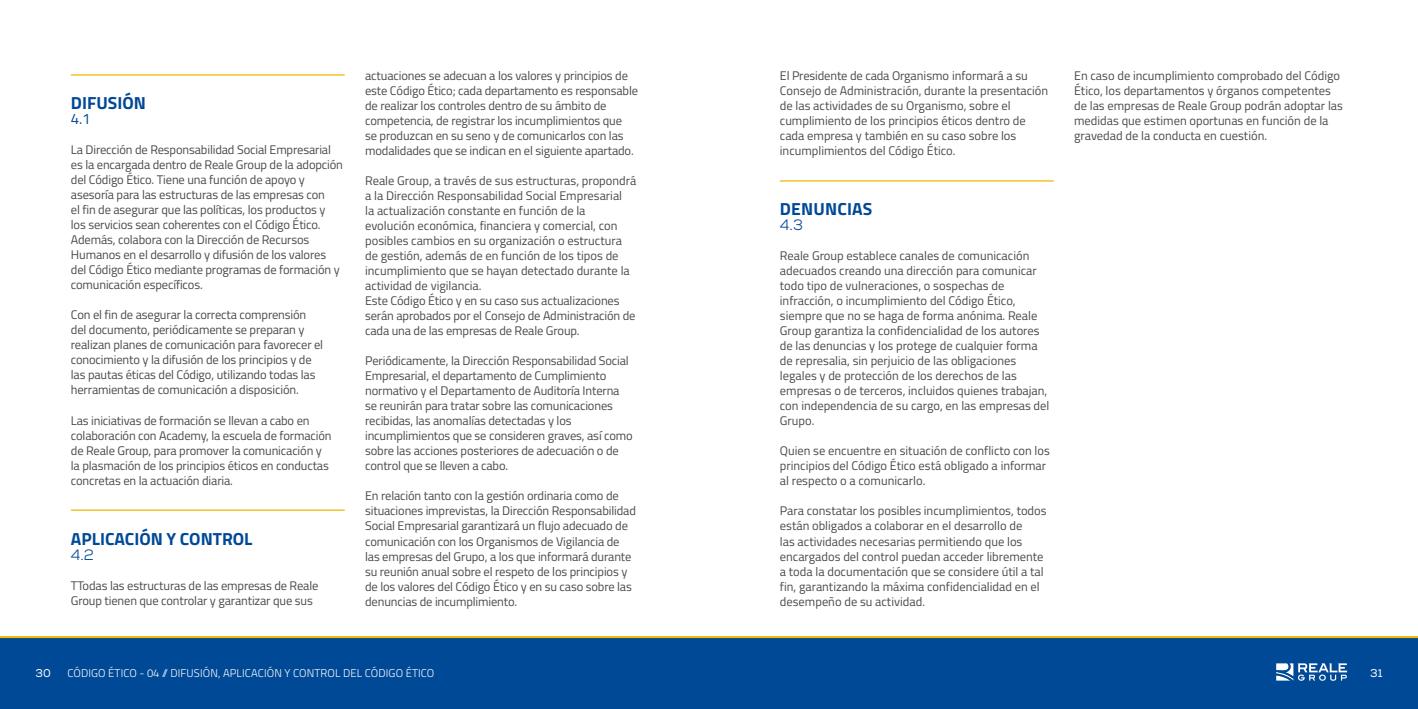
<style>
.page{position:relative;width:1418px;height:709px;background:#fff}
.page>*{position:absolute;margin:0;border:0;box-sizing:border-box;transform-origin:0 0}
.t1{font:700 17.5px "Titillium";color:#004996}
.t2{font:15px "Nexa";color:#004996}
.t3{font:15px "Titillium";color:#004996}
.t4{font:12.5px/15px "Titillium";letter-spacing:-.01em;color:#4a4a49}
.t5{font:300 11.25px "Titillium";letter-spacing:.01em;color:#fff}
.t6{font:11.25px "Nexa";color:#fff}
</style>
<div class="page">
<div style="left:0;top:638px;width:1417px;height:71px;background:#004996"></div>
<svg style="left:1276px;top:663px;width:70px;height:17px"></svg>
<hr style="left:0;top:636px;width:1417px;height:2px;background:#f0b600">
<hr style="left:71px;top:74px;width:274px;height:2px;background:#f0b600">
<hr style="left:71px;top:509px;width:274px;height:2px;background:#f0b600">
<hr style="left:780px;top:180px;width:273px;height:1px;background:#f0b600">
<h1 class="t1" style="left:71px;top:90px;width:76px">DIFUSIÓN</h1>
<p class="t3" style="left:71px;top:108px;width:21px">4.1</p>
<p class="t4" style="left:71px;top:142px;width:273px">La Dirección de Responsabilidad Social Empresarial es la encargada dentro de Reale Group de la adopción del Código Ético. Tiene una función de apoyo y asesoría para las estructuras de las empresas con<br>el fin de asegurar que las políticas, los productos y los servicios sean coherentes con el Código Ético.<br>Además, colabora con la Dirección de Recursos Humanos en el desarrollo y difusión de los valores del Código Ético mediante programas de formación y comunicación específicos.</p>
<p class="t4" style="left:71px;top:307px;width:254px">Con el fin de asegurar la correcta comprensión del documento, periódicamente se preparan y realizan planes de comunicación para favorecer el conocimiento y la difusión de los principios y de las pautas éticas del Código, utilizando todas las herramientas de comunicación a disposición.</p>
<p class="t4" style="left:71px;top:412px;width:262px">Las iniciativas de formación se llevan a cabo en colaboración con Academy, la escuela de formación de Reale Group, para promover la comunicación y la plasmación de los principios éticos en conductas concretas en la actuación diaria.</p>
<h1 class="t1" style="left:71px;top:525px;width:183px">APLICACIÓN Y CONTROL</h1>
<p class="t2" style="left:71px;top:545px;width:24px">4.2</p>
<p class="t4" style="left:71px;top:577px;width:249px">TTodas las estructuras de las empresas de Reale<br>Group tienen que controlar y garantizar que sus</p>
<p class="t4" style="left:365px;top:68px;width:274px">actuaciones se adecuan a los valores y principios de este Código Ético; cada departamento es responsable de realizar los controles dentro de su ámbito de competencia, de registrar los incumplimientos que<br>se produzcan en su seno y de comunicarlos con las modalidades que se indican en el siguiente apartado.</p>
<p class="t4" style="left:365px;top:173px;width:273px">Reale Group, a través de sus estructuras, propondrá a la Dirección Responsabilidad Social Empresarial<br>la actualización constante en función de la evolución económica, financiera y comercial, con posibles cambios en su organización o estructura de gestión, además de en función de los tipos de incumplimiento que se hayan detectado durante la actividad de vigilancia.<br>Este Código Ético y en su caso sus actualizaciones serán aprobados por el Consejo de Administración de cada una de las empresas de Reale Group.</p>
<p class="t4" style="left:365px;top:353px;width:269px">Periódicamente, la Dirección Responsabilidad Social Empresarial, el departamento de Cumplimiento normativo y el Departamento de Auditoría Interna se reunirán para tratar sobre las comunicaciones recibidas, las anomalías detectadas y los incumplimientos que se consideren graves, así como sobre las acciones posteriores de adecuación o de control que se lleven a cabo.</p>
<p class="t4" style="left:365px;top:488px;width:272px">En relación tanto con la gestión ordinaria como de situaciones imprevistas, la Dirección Responsabilidad Social Empresarial garantizará un flujo adecuado de comunicación con los Organismos de Vigilancia de las empresas del Grupo, a los que informará durante su reunión anual sobre el respeto de los principios y de los valores del Código Ético y en su caso sobre las denuncias de incumplimiento.</p>
<p class="t4" style="left:780px;top:68px;width:270px">El Presidente de cada Organismo informará a su Consejo de Administración, durante la presentación de las actividades de su Organismo, sobre el cumplimiento de los principios éticos dentro de cada empresa y también en su caso sobre los incumplimientos del Código Ético.</p>
<h1 class="t1" style="left:780px;top:196px;width:94px">DENUNCIAS</h1>
<p class="t2" style="left:780px;top:216px;width:25px">4.3</p>
<p class="t4" style="left:780px;top:248px;width:271px">Reale Group establece canales de comunicación adecuados creando una dirección para comunicar todo tipo de vulneraciones, o sospechas de infracción, o incumplimiento del Código Ético, siempre que no se haga de forma anónima. Reale Group garantiza la confidencialidad de los autores de las denuncias y los protege de cualquier forma de represalia, sin perjuicio de las obligaciones legales y de protección de los derechos de las empresas o de terceros, incluidos quienes trabajan, con independencia de su cargo, en las empresas del Grupo.</p>
<p class="t4" style="left:780px;top:443px;width:271px">Quien se encuentre en situación de conflicto con los principios del Código Ético está obligado a informar al respecto o a comunicarlo.</p>
<p class="t4" style="left:780px;top:503px;width:268px">Para constatar los posibles incumplimientos, todos están obligados a colaborar en el desarrollo de<br>las actividades necesarias permitiendo que los encargados del control puedan acceder libremente a toda la documentación que se considere útil a tal fin, garantizando la máxima confidencialidad en el desempeño de su actividad.</p>
<p class="t4" style="left:1074px;top:68px;width:270px">En caso de incumplimiento comprobado del Código Ético, los departamentos y órganos competentes de las empresas de Reale Group podrán adoptar las medidas que estimen oportunas en función de la gravedad de la conducta en cuestión.</p>
<p class="t6" style="left:35px;top:666px;width:17px">30</p>
<p class="t5" style="left:67px;top:664px;width:368px">CÓDIGO ÉTICO - 04 // DIFUSIÓN, APLICACIÓN Y CONTROL DEL CÓDIGO ÉTICO</p>
<p class="t6" style="left:1370px;top:666px;width:14px">31</p>
</div>
